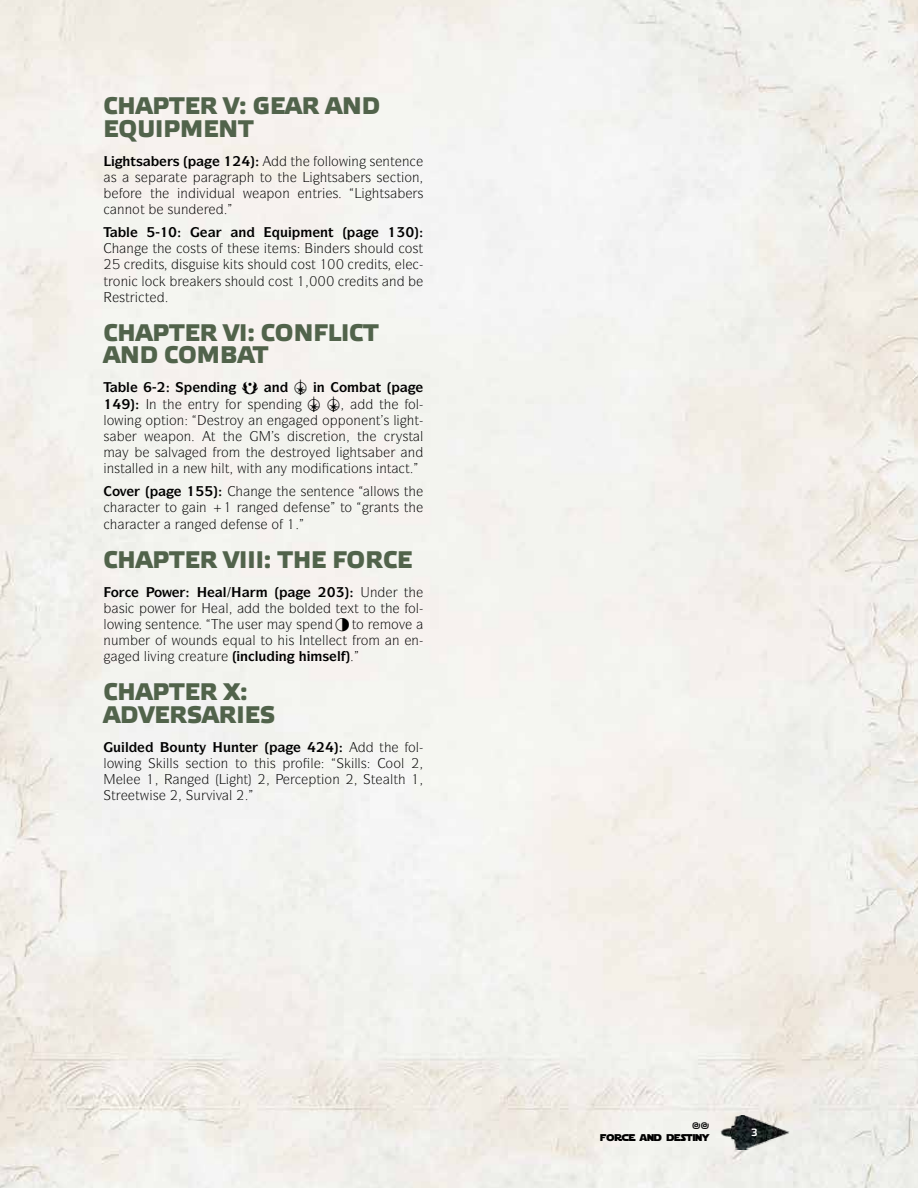
<style>
.page{position:relative;width:918px;height:1188px;background:#fff}
.page>*{position:absolute;margin:0;border:0;box-sizing:border-box;transform-origin:0 0}
.t1{font:700 24px/22.5px "Elektra Medium Pro";color:#51634b}
.t2{font:13.5px "ITC Symbol Std";color:#000}
.t3{font:700 13.5px "ITC Symbol Std";color:#000}
.t4{font:10.5px "Elektra Medium Pro";color:#fff}
.t5{font:9.75px "Star Jedi";color:#000}
.t6{font:9px "Elektra Medium Pro";color:#000}
</style>
<div class="page">
<img style="left:0;top:0;width:918px;height:1188px">
<img style="left:719px;top:1116px;width:71px;height:33px">
<svg style="left:341px;top:486px;width:28px;height:10px"></svg>
<svg style="left:385px;top:489px;width:9px;height:7px"></svg>
<svg style="left:410px;top:486px;width:13px;height:10px"></svg>
<svg style="left:358px;top:502px;width:22px;height:13px"></svg>
<svg style="left:410px;top:503px;width:13px;height:10px"></svg>
<svg style="left:104px;top:652px;width:35px;height:12px"></svg>
<svg style="left:233px;top:651px;width:7px;height:13px"></svg>
<svg style="left:249px;top:654px;width:5px;height:8px"></svg>
<svg style="left:267px;top:651px;width:11px;height:11px"></svg>
<svg style="left:161px;top:742px;width:8px;height:10px"></svg>
<div style="left:104px;top:758px;width:77px;height:44px;background:#f3f3f3"></div>
<div style="left:104px;top:155px;width:319px;height:59px;background:#f5f2ef"></div>
<div style="left:104px;top:227px;width:319px;height:75px;background:#f4f4ef"></div>
<div style="left:104px;top:380px;width:319px;height:96px;background:#f3f4ef"></div>
<svg style="left:341px;top:503px;width:11px;height:10px"></svg>
<div style="left:104px;top:486px;width:230px;height:45px;background:#f3f4ef"></div>
<div style="left:104px;top:587px;width:319px;height:58px;background:#f3f4ef"></div>
<svg style="left:168px;top:652px;width:59px;height:12px"></svg>
<svg style="left:287px;top:651px;width:71px;height:13px"></svg>
<svg style="left:104px;top:742px;width:49px;height:10px"></svg>
<div style="left:187px;top:742px;width:236px;height:59px;background:#f3f4f2"></div>
<h1 class="t1" style="left:103px;top:95px;width:278px">CHAPTER V: GEAR AND<br>EQUIPMENT</h1>
<p class="t2" style="left:290px;top:152px;width:121px">▼ □●●□ ■ ▲ ■▼ ■</p>
<p class="t2" style="left:260px;top:169px;width:24px">▼□ ▼</p>
<p class="t2" style="left:365px;top:169px;width:56px">▲ ▲ ▼□■</p>
<p class="t2" style="left:181px;top:185px;width:56px">■❖◆●</p>
<p class="t2" style="left:275px;top:185px;width:66px">□■ ■▼ ▲</p>
<p class="t2" style="left:117px;top:201px;width:29px">■■□▼</p>
<p class="t2" style="left:168px;top:201px;width:23px">▲◆■</p>
<p class="t3" style="left:126px;top:223px;width:5px">●</p>
<p class="t3" style="left:238px;top:223px;width:51px">■ ❑◆</p>
<p class="t2" style="left:183px;top:240px;width:91px">□▲▼▲ □ ▼ ▲ ▼</p>
<p class="t2" style="left:344px;top:240px;width:44px">▲ ▲ □◆●</p>
<p class="t2" style="left:405px;top:240px;width:20px">□▲▼</p>
<p class="t2" style="left:182px;top:256px;width:31px">▲◆▲</p>
<p class="t2" style="left:233px;top:256px;width:48px">▼▲ ▲ □◆●</p>
<p class="t2" style="left:297px;top:256px;width:20px">□▲▼</p>
<p class="t2" style="left:377px;top:256px;width:29px">▼▲ ●</p>
<p class="t2" style="left:103px;top:272px;width:50px">▼ □■ ●□</p>
<p class="t2" style="left:215px;top:272px;width:43px">▲ ▲ □◆●</p>
<p class="t2" style="left:275px;top:272px;width:20px">□▲▼</p>
<p class="t2" style="left:368px;top:272px;width:30px">▼▲ ■</p>
<p class="t2" style="left:119px;top:289px;width:32px">▲▼ ▼</p>
<h1 class="t1" style="left:103px;top:322px;width:277px">CHAPTER VI: CONFLICT<br>AND COMBAT</h1>
<p class="t3" style="left:126px;top:379px;width:5px">●</p>
<p class="t3" style="left:200px;top:379px;width:81px">■ ■ ≤ ■</p>
<p class="t3" style="left:113px;top:395px;width:56px">✔ ■ ▼</p>
<p class="t2" style="left:229px;top:395px;width:67px">□ ▲■■</p>
<p class="t2" style="left:379px;top:395px;width:41px">▼ □●</p>
<p class="t2" style="left:103px;top:412px;width:82px">●□ ■ □ ▼□■</p>
<p class="t2" style="left:214px;top:412px;width:25px">▲▼ □</p>
<p class="t2" style="left:322px;top:412px;width:76px">□ □■ ■▼▲ ●</p>
<p class="t2" style="left:323px;top:428px;width:41px">▼□■ ▼</p>
<p class="t2" style="left:402px;top:428px;width:22px">▲▼ ●</p>
<p class="t2" style="left:155px;top:444px;width:24px">▲ ●❖</p>
<p class="t2" style="left:286px;top:444px;width:25px">▲▼ □</p>
<p class="t2" style="left:336px;top:444px;width:33px">● ▼▲</p>
<p class="t2" style="left:408px;top:444px;width:9px">■</p>
<p class="t2" style="left:107px;top:460px;width:33px">■▲▼ ●●</p>
<p class="t2" style="left:343px;top:460px;width:68px">▼ □■▲ ■▼ ▼</p>
<p class="t2" style="left:300px;top:483px;width:42px">▲■▼■</p>
<p class="t2" style="left:370px;top:483px;width:40px">●●□ ▲ ▼</p>
<p class="t2" style="left:143px;top:499px;width:35px">▼ ▼□</p>
<p class="t2" style="left:199px;top:499px;width:9px">■</p>
<p class="t2" style="left:249px;top:499px;width:9px">■</p>
<p class="t2" style="left:381px;top:499px;width:29px">■▼▲ ▼</p>
<p class="t2" style="left:187px;top:515px;width:9px">■</p>
<p class="t2" style="left:247px;top:515px;width:34px">■▲ □</p>
<h1 class="t1" style="left:103px;top:549px;width:310px">CHAPTER VIII : THE FORCE</h1>
<p class="t3" style="left:197px;top:583px;width:47px">★ ●★</p>
<p class="t2" style="left:184px;top:600px;width:46px">□ ★ ●</p>
<p class="t2" style="left:265px;top:600px;width:45px">▼ □●</p>
<p class="t2" style="left:336px;top:600px;width:51px">▼ ▼ ▼□ ▼</p>
<p class="t2" style="left:103px;top:616px;width:84px">●□ ■ ▲■▼■</p>
<p class="t2" style="left:155px;top:632px;width:215px">□ □◆■ ▲ ❑◆ ● ▼□ ▲ ■▼ ●● ▼ □</p>
<p class="t2" style="left:144px;top:648px;width:25px">●❖■</p>
<p class="t3" style="left:240px;top:648px;width:48px">■●◆ ■</p>
<h1 class="t1" style="left:103px;top:682px;width:173px">CHAPTER X:<br>ADVERSARIES</h1>
<p class="t3" style="left:170px;top:738px;width:77px">□◆■▼ ★◆■▼</p>
<p class="t2" style="left:379px;top:739px;width:41px">▼ □●</p>
<p class="t2" style="left:103px;top:755px;width:33px">●□ ■</p>
<p class="t2" style="left:166px;top:755px;width:111px">●●▲ ▲ ▼ □■ ▼□ ▼ ▲</p>
<p class="t2" style="left:354px;top:755px;width:14px">●●▲</p>
<p class="t2" style="left:386px;top:755px;width:20px">□□●</p>
<p class="t2" style="left:123px;top:771px;width:5px">●</p>
<p class="t2" style="left:180px;top:771px;width:9px">■</p>
<p class="t2" style="left:317px;top:771px;width:25px">▼□■</p>
<p class="t2" style="left:371px;top:771px;width:29px">▼ ●▼</p>
<p class="t2" style="left:111px;top:787px;width:49px">▼ ▼▲</p>
<p class="t2" style="left:194px;top:787px;width:40px">◆❖❖●</p>
<p class="t6" style="left:692px;top:1120px;width:18px">@@</p>
<p class="t5" style="left:600px;top:1129px;width:110px">FORCE AND DESTINY</p>
<p class="t4" style="left:751px;top:1127px;width:8px">3</p>
</div>
